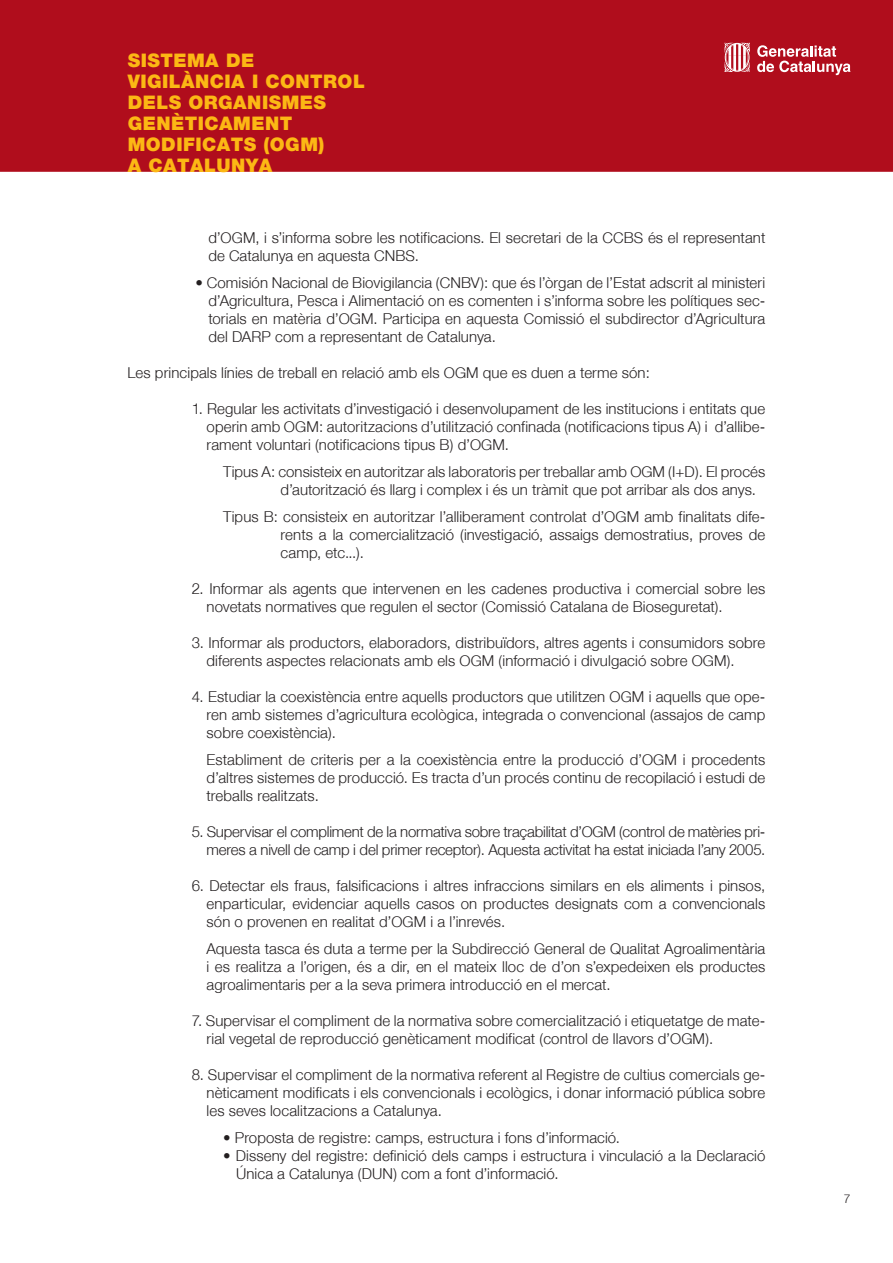
<style>
.page{position:relative;width:893px;height:1263px;background:#fff}
.page>*{position:absolute;margin:0;border:0;box-sizing:border-box;transform-origin:0 0}
.t1{font:900 18.75px/21px "Helvetica Neue";letter-spacing:.025em;color:#fcb814}
.t2{font:300 15px/18px "Helvetica Neue";letter-spacing:.005em;color:#231f20;text-align:justify}
.t3{font:300 15px/18px "Helvetica Neue";letter-spacing:-.015em;color:#231f20;text-align:right}
.t4{font:300 12px "Helvetica Neue";color:#231f20}
</style>
<div class="page">
<div style="left:1px;top:1px;width:891px;height:170px;background:#b00d1c"></div>
<div style="left:0;top:0;width:893px;height:172px;border:2px solid #b00d1c"></div>
<svg style="left:757px;top:45px;width:93px;height:30px"></svg>
<svg style="left:724px;top:43px;width:26px;height:29px"></svg>
<p class="t1" style="left:128px;top:50px;width:239px">SISTEMA DE<br>VIGILÀNCIA I CONTROL<br>DELS ORGANISMES<br>GENÈTICAMENT<br>MODIFICATS (OGM)<br>A CATALUNYA</p>
<p class="t2" style="left:208px;top:228px;width:559px">d’OGM, i s’informa sobre les notificacions. El secretari de la CCBS és el representant de Catalunya en aquesta CNBS.</p>
<p class="t2" style="left:208px;top:273px;width:559px;text-indent:-13px">• Comisión Nacional de Biovigilancia (CNBV): que és l’òrgan de l’Estat adscrit al ministeri d’Agricultura, Pesca i Alimentació on es comenten i s’informa sobre les polítiques sec&shy;torials en matèria d’OGM. Participa en aquesta Comissió el subdirector d’Agricultura del DARP com a representant de Catalunya.</p>
<p class="t2" style="left:128px;top:363px;width:524px">Les principals línies de treball en relació amb els OGM que es duen a terme són:</p>
<p class="t2" style="left:207px;top:399px;width:560px;text-indent:-15px">1. Regular les activitats d’investigació i desenvolupament de les institucions i entitats que operin amb OGM: autoritzacions d’utilització confinada (notificacions tipus A) i d’allibe&shy;rament voluntari (notificacions tipus B) d’OGM.</p>
<p class="t2" style="left:281px;top:462px;width:486px;text-indent:-57px">Tipus A: consisteix en autoritzar als laboratoris per treballar amb OGM (I+D). El procés d’autorització és llarg i complex i és un tràmit que pot arribar als dos anys.</p>
<p class="t2" style="left:281px;top:507px;width:486px;text-indent:-57px">Tipus B: consisteix en autoritzar l’alliberament controlat d’OGM amb finalitats dife&shy;rents a la comercialització (investigació, assaigs demostratius, proves de camp, etc...).</p>
<p class="t2" style="left:207px;top:579px;width:560px;text-indent:-15px">2. Informar als agents que intervenen en les cadenes productiva i comercial sobre les novetats normatives que regulen el sector (Comissió Catalana de Bioseguretat).</p>
<p class="t2" style="left:207px;top:633px;width:560px;text-indent:-15px">3. Informar als productors, elaboradors, distribuïdors, altres agents i consumidors sobre diferents aspectes relacionats amb els OGM (informació i divulgació sobre OGM).</p>
<p class="t2" style="left:207px;top:687px;width:560px;text-indent:-15px">4. Estudiar la coexistència entre aquells productors que utilitzen OGM i aquells que ope&shy;ren amb sistemes d’agricultura ecològica, integrada o convencional (assajos de camp sobre coexistència).</p>
<p class="t2" style="left:207px;top:750px;width:560px">Establiment de criteris per a la coexistència entre la producció d’OGM i procedents d’altres sistemes de producció. Es tracta d’un procés continu de recopilació i estudi de treballs realitzats.</p>
<p class="t3" style="left:192px;top:822px;width:575px">5. Supervisar el compliment de la normativa sobre traçabilitat d’OGM (control de matèries pri&shy;meres a nivell de camp i del primer receptor). Aquesta activitat ha estat iniciada l’any 2005.</p>
<p class="t2" style="left:207px;top:876px;width:560px;text-indent:-15px">6. Detectar els fraus, falsificacions i altres infraccions similars en els aliments i pinsos, enparticular, evidenciar aquells casos on productes designats com a convencionals són o provenen en realitat d’OGM i a l’inrevés.</p>
<p class="t2" style="left:207px;top:939px;width:560px">Aquesta tasca és duta a terme per la Subdirecció General de Qualitat Agroalimentària i es realitza a l’origen, és a dir, en el mateix lloc de d’on s’expedeixen els productes agroalimentaris per a la seva primera introducció en el mercat.</p>
<p class="t2" style="left:207px;top:1011px;width:560px;text-indent:-15px">7. Supervisar el compliment de la normativa sobre comercialització i etiquetatge de mate&shy;rial vegetal de reproducció genèticament modificat (control de llavors d’OGM).</p>
<p class="t2" style="left:207px;top:1065px;width:560px;text-indent:-15px">8. Supervisar el compliment de la normativa referent al Registre de cultius comercials ge&shy;nèticament modificats i els convencionals i ecològics, i donar informació pública sobre les seves localitzacions a Catalunya.</p>
<p class="t2" style="left:223px;top:1128px;width:398px">• Proposta de registre: camps, estructura i fons d’informació.</p>
<p class="t2" style="left:236px;top:1146px;width:531px;text-indent:-13px">• Disseny del registre: definició dels camps i estructura i vinculació a la Declaració<br>Única a Catalunya (DUN) com a font d’informació.</p>
<p class="t4" style="left:844px;top:1192px;width:8px">7</p>
</div>
